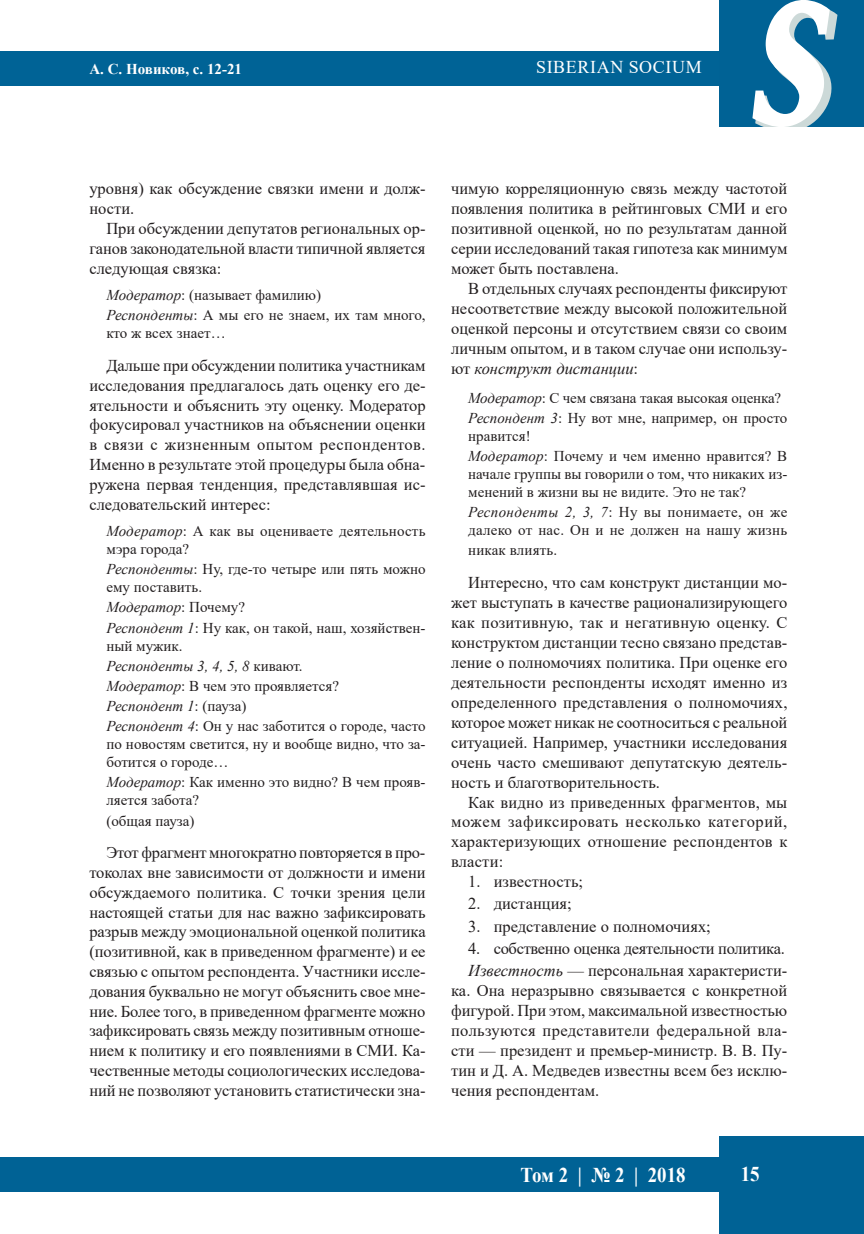
<style>
.page{position:relative;width:864px;height:1234px;background:#fff}
.page>*{position:absolute;margin:0;border:0;box-sizing:border-box;transform-origin:0 0}
.t1{font:italic 700 165px "Quant Antiqua";color:#fff;scale:.75 1}
.t2{font:700 21px "Times New Roman";color:#fff;scale:.9 1}
.t3{font:18px "Times New Roman";letter-spacing:.035em;color:#fff}
.t4{font:16.5px/20px "Times New Roman";color:#231f20;text-align:justify}
.t5{font:16.5px/22px "Times New Roman";letter-spacing:-.02em;color:#231f20}
.t6{font:15px/20.1px "Times New Roman";color:#231f20}
.t7{font:700 15px "Times New Roman";color:#fff}
.s1{font-style:italic}
</style>
<div class="page">
<div style="left:0;top:51px;width:721px;height:34px;background:#006396"></div>
<div style="left:719px;top:0;width:144px;height:128px;background:#006295"></div>
<div style="left:0;top:1157px;width:721px;height:34px;background:#006295"></div>
<div style="left:719px;top:1135px;width:144px;height:98px;background:#006295"></div>
<svg style="left:750px;top:0;width:89px;height:128px"></svg>
<p class="t7" style="left:89px;top:58px;width:154px">А. С. Новиков, с. 12-21</p>
<p class="t4" style="left:89px;top:178px;width:337px">уровня) как обсуждение связки имени и долж&shy;ности.</p>
<p class="t4" style="left:89px;top:218px;width:337px;text-indent:17px">При обсуждении депутатов региональных ор&shy;ганов законодательной власти типичной является следующая связка:</p>
<p class="t6" style="left:106px;top:284px;width:320px"><span class="s1">Модератор</span>: (называет фамилию)<br><span class="s1">Респонденты</span>: А мы его не знаем, их там много,</p>
<p class="t6" style="left:106px;top:323px;width:121px">кто ж всех знает…</p>
<p class="t4" style="left:89px;top:355px;width:337px;text-indent:17px">Дальше при обсуждении политика участникам исследования предлагалось дать оценку его де&shy;ятельности и объяснить эту оценку. Модератор фокусировал участников на объяснении оценки в связи с жизненным опытом респондентов.<br>Именно в результате этой процедуры была обна&shy;ружена первая тенденция, представлявшая ис&shy;следовательский интерес:</p>
<p class="t6" style="left:106px;top:521px;width:320px;line-height:18px"><span class="s1">Модератор</span>: А как вы оцениваете деятельность мэра города?</p>
<p class="t6" style="left:106px;top:559px;width:320px;line-height:18px"><span class="s1">Респонденты</span>: Ну, где-то четыре или пять можно ему поставить.</p>
<p class="t6" style="left:106px;top:596px;width:320px"><span class="s1">Модератор</span>: Почему?<br><span class="s1">Респондент 1</span>: Ну как, он такой, наш, хозяйствен-</p>
<p class="t6" style="left:106px;top:635px;width:320px">ный мужик.<br><span class="s1">Респонденты 3, 4, 5, 8</span> кивают.<br><span class="s1">Модератор</span>: В чем это проявляется?<br><span class="s1">Респондент 1</span>: (пауза)<br><span class="s1">Респондент 4</span>: Он у нас заботится о городе, часто</p>
<p class="t6" style="left:106px;top:734px;width:320px;line-height:18px">по новостям светится, ну и вообще видно, что за&shy;ботится о городе…</p>
<p class="t6" style="left:106px;top:772px;width:320px;line-height:18px"><span class="s1">Модератор</span>: Как именно это видно? В чем прояв&shy;ляется забота?</p>
<p class="t6" style="left:106px;top:809px;width:89px">(общая пауза)</p>
<p class="t4" style="left:89px;top:842px;width:337px;text-indent:17px">Этот фрагмент многократно повторяется в про&shy;токолах вне зависимости от должности и имени обсуждаемого политика. С точки зрения цели настоящей статьи для нас важно зафиксировать разрыв между эмоциональной оценкой политика (позитивной, как в приведенном фрагменте) и ее связью с опытом респондента. Участники иссле&shy;дования буквально не могут объяснить свое мне&shy;ние. Более того, в приведенном фрагменте можно зафиксировать связь между позитивным отноше&shy;нием к политику и его появлениями в СМИ. Ка&shy;чественные методы социологических исследова&shy;ний не позволяют установить статистически зна-</p>
<p class="t3" style="left:536px;top:55px;width:167px">SIBERIAN SOCIUM</p>
<h1 class="t1" style="left:749px;top:-35px;width:113px">S</h1>
<p class="t4" style="left:451px;top:178px;width:338px">чимую корреляционную связь между частотой появления политика в рейтинговых СМИ и его позитивной оценкой, но по результатам данной серии исследований такая гипотеза как минимум может быть поставлена.</p>
<p class="t4" style="left:451px;top:278px;width:337px;text-indent:17px">В отдельных случаях респонденты фиксируют несоответствие между высокой положительной оценкой персоны и отсутствием связи со своим личным опытом, и в таком случае они использу&shy;ют <span class="s1">конструкт дистанции</span>:</p>
<p class="t6" style="left:468px;top:387px;width:320px"><span class="s1">Модератор</span>: С чем связана такая высокая оценка?<br><span class="s1">Респондент 3</span>: Ну вот мне, например, он просто</p>
<p class="t6" style="left:468px;top:425px;width:320px">нравится!<br><span class="s1">Модератор</span>: Почему и чем именно нравится? В</p>
<p class="t6" style="left:468px;top:464px;width:320px;line-height:18px">начале группы вы говорили о том, что никаких из&shy;менений в жизни вы не видите. Это не так?</p>
<p class="t6" style="left:468px;top:502px;width:320px;line-height:18px"><span class="s1">Респонденты 2, 3, 7</span>: Ну вы понимаете, он же далеко от нас. Он и не должен на нашу жизнь</p>
<p class="t6" style="left:468px;top:539px;width:91px">никак влиять.</p>
<p class="t4" style="left:451px;top:571px;width:338px;text-indent:17px">Интересно, что сам конструкт дистанции мо&shy;жет выступать в качестве рационализирующего как позитивную, так и негативную оценку. С конструктом дистанции тесно связано представ&shy;ление о полномочиях политика. При оценке его деятельности респонденты исходят именно из определенного представления о полномочиях, которое может никак не соотноситься с реальной ситуацией. Например, участники исследования очень часто смешивают депутатскую деятель&shy;ность и благотворительность.</p>
<p class="t4" style="left:451px;top:791px;width:337px;text-indent:17px">Как видно из приведенных фрагментов, мы можем зафиксировать несколько категорий, характеризующих отношение респондентов к власти:</p>
<p class="t4" style="left:468px;top:871px;width:116px">1. известность;</p>
<p class="t4" style="left:468px;top:893px;width:105px">2. дистанция;</p>
<p class="t4" style="left:468px;top:915px;width:244px">3. представление о полномочиях;</p>
<p class="t5" style="left:468px;top:936px;width:320px">4. собственно оценка деятельности политика.<br><span class="s1">Известность</span> — персональная характеристи-</p>
<p class="t4" style="left:451px;top:979px;width:337px">ка. Она неразрывно связывается с конкретной фигурой. При этом, максимальной известностью пользуются представители федеральной вла&shy;сти — президент и премьер-министр. В. В. Пу&shy;тин и Д. А. Медведев известны всем без исклю&shy;чения респондентам.</p>
<p class="t2" style="left:520px;top:1159px;width:185px">Том 2 | № 2 | 2018</p>
<p class="t2" style="left:740px;top:1158px;width:23px">15</p>
</div>
